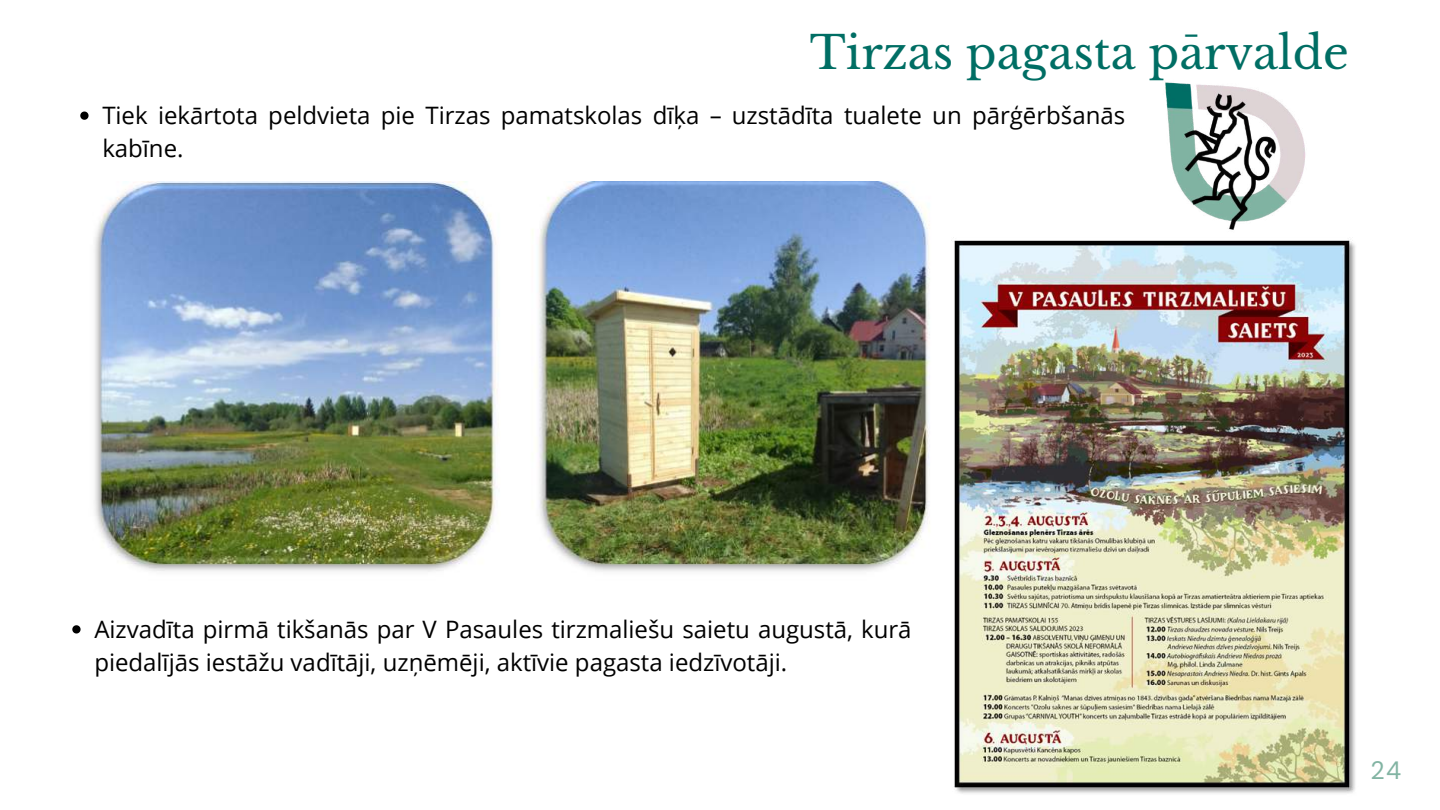
<style>
.page{position:relative;width:1440px;height:810px;background:#fff}
.page>*{position:absolute;margin:0;border:0;box-sizing:border-box;transform-origin:0 0}
.t1{font:45px "Libre Baskerville";color:#006e64}
.t2{font:25px "DM Sans";color:#82b4a3}
.t3{font:24px/33px "Open Sans";color:#000}
</style>
<div class="page">
<img style="left:1165px;top:82px;width:141px;height:148px">
<img style="left:94px;top:182px;width:860px;height:390px">
<img style="left:951px;top:238px;width:404px;height:556px">
<svg style="left:80px;top:112px;width:9px;height:8px"></svg>
<svg style="left:72px;top:625px;width:9px;height:9px"></svg>
<h1 class="t1" style="left:810px;top:25px;width:541px">Tirzas pagasta pārvalde</h1>
<p class="t3" style="left:102px;top:98px;width:1024px">Tiek iekārtota peldvieta pie Tirzas pamatskolas dīķa – uzstādīta tualete un pārģērbšanās kabīne.</p>
<p class="t3" style="left:94px;top:612px;width:819px">Aizvadīta pirmā tikšanās par V Pasaules tirzmaliešu saietu augustā, kurā piedalījās iestāžu vadītāji, uzņēmēji, aktīvie pagasta iedzīvotāji.</p>
<p class="t2" style="left:1370px;top:754px;width:32px">24</p>
</div>
